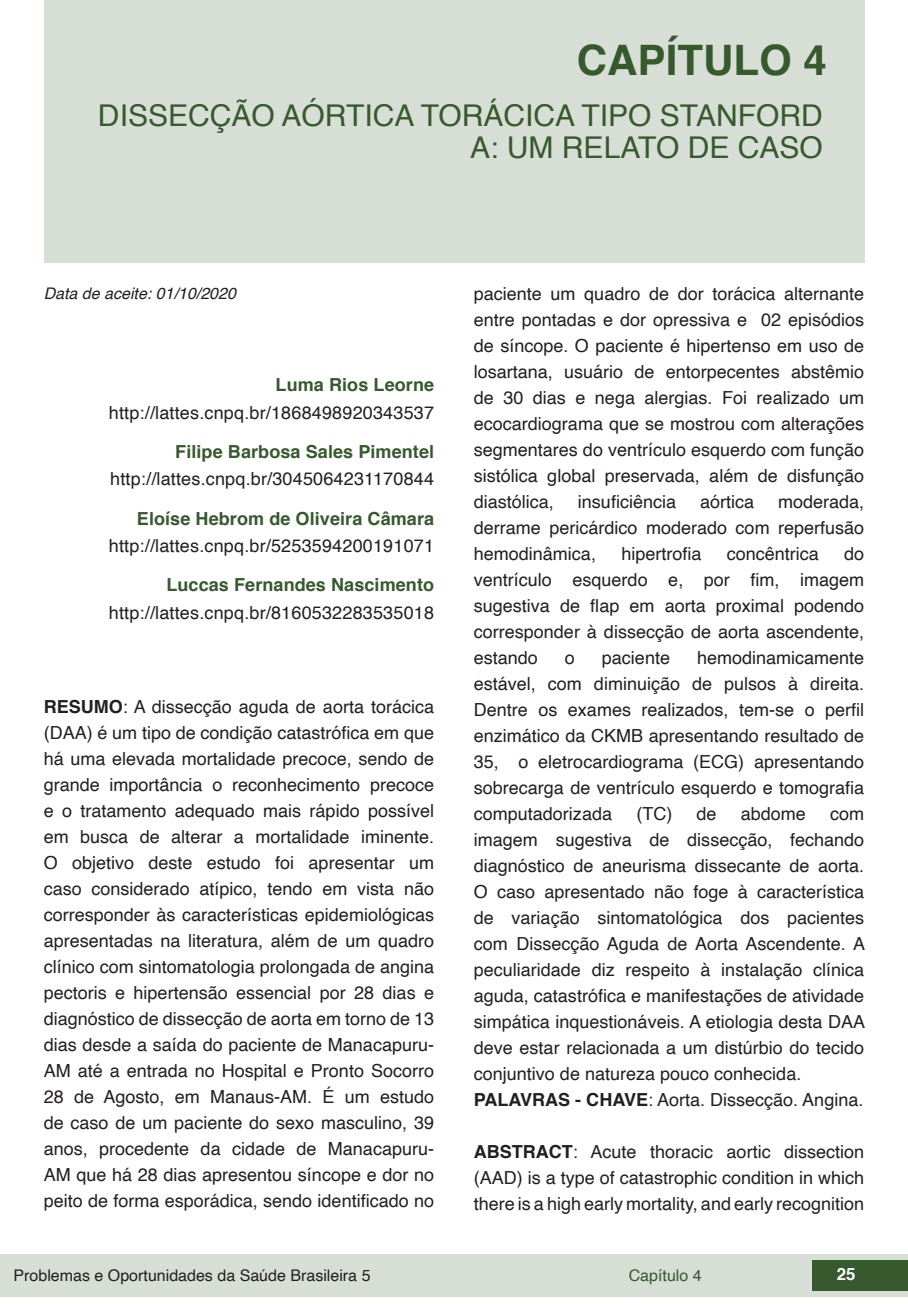
<style>
.page{position:relative;width:908px;height:1304px;background:#fff}
.page>*{position:absolute;margin:0;border:0;box-sizing:border-box;transform-origin:0 0}
.capítulos{font:700 42px "Helvetica";color:#36592e}
.nome_artigos{font:30px/32px "Helvetica";color:#36592e;text-align:right}
.Resumos_e_PC_TXT{font:18px/26px "Helvetica";color:#231f20;text-align:justify}
.info_autores{font:18px "Helvetica";letter-spacing:.01em;color:#231f20}
.nome_autores{font:700 18px "Helvetica";letter-spacing:.005em;color:#36592e}
.t1{font:700 16.8px "Helvetica";color:#fff}
.t2{font:16px "Helvetica";color:#231f20}
.t3{font:italic 16px "Helvetica";color:#231f20}
.t4{font:16px "Helvetica";color:#36592e}
.s1{font-weight:700}
</style>
<div class="page">
<div style="left:0;top:1254px;width:906px;height:43px;background:#d7ded5"></div>
<div style="left:812px;top:1261px;width:95px;height:30px;background:#36592e"></div>
<div style="left:44px;top:0;width:819px;height:263px;background:#d7ded5"></div>
<p class="capítulos" style="left:576px;top:26px;width:251px">CAPÍTULO 4</p>
<p class="nome_artigos" style="left:98px;top:101px;width:726px">DISSECÇÃO AÓRTICA TORÁCICA TIPO STANFORD<br>A: UM RELATO DE CASO</p>
<p class="t3" style="left:44px;top:280px;width:194px">Data de aceite: 01/10/2020</p>
<p class="nome_autores" style="left:275px;top:371px;width:160px">Luma Rios Leorne</p>
<p class="info_autores" style="left:109px;top:399px;width:326px">http://lattes.cnpq.br/1868498920343537</p>
<p class="nome_autores" style="left:175px;top:437px;width:260px">Filipe Barbosa Sales Pimentel</p>
<p class="info_autores" style="left:110px;top:465px;width:325px">http://lattes.cnpq.br/3045064231170844</p>
<p class="nome_autores" style="left:137px;top:504px;width:298px">Eloíse Hebrom de Oliveira Câmara</p>
<p class="info_autores" style="left:109px;top:532px;width:326px">http://lattes.cnpq.br/5253594200191071</p>
<p class="nome_autores" style="left:166px;top:571px;width:269px">Luccas Fernandes Nascimento</p>
<p class="info_autores" style="left:109px;top:599px;width:326px">http://lattes.cnpq.br/8160532283535018</p>
<p class="Resumos_e_PC_TXT" style="left:44px;top:694px;width:392px"><span class="s1">RESUMO</span>: A dissecção aguda de aorta torácica (DAA) é um tipo de condição catastrófica em que há uma elevada mortalidade precoce, sendo de grande importância o reconhecimento precoce e o tratamento adequado mais rápido possível em busca de alterar a mortalidade iminente.<br>O objetivo deste estudo foi apresentar um caso considerado atípico, tendo em vista não corresponder às características epidemiológicas apresentadas na literatura, além de um quadro clínico com sintomatologia prolongada de angina pectoris e hipertensão essencial por 28 dias e diagnóstico de dissecção de aorta em torno de 13 dias desde a saída do paciente de Manacapuru-AM até a entrada no Hospital e Pronto Socorro 28 de Agosto, em Manaus-AM. É um estudo de caso de um paciente do sexo masculino, 39 anos, procedente da cidade de Manacapuru-AM que há 28 dias apresentou síncope e dor no peito de forma esporádica, sendo identificado no</p>
<p class="Resumos_e_PC_TXT" style="left:473px;top:281px;width:392px">paciente um quadro de dor torácica alternante entre pontadas e dor opressiva e 02 episódios de síncope. O paciente é hipertenso em uso de losartana, usuário de entorpecentes abstêmio de 30 dias e nega alergias. Foi realizado um ecocardiograma que se mostrou com alterações segmentares do ventrículo esquerdo com função sistólica global preservada, além de disfunção diastólica,</p>
<p class="Resumos_e_PC_TXT" style="left:577px;top:489px;width:100px">insuficiência</p>
<p class="Resumos_e_PC_TXT" style="left:699px;top:489px;width:56px">aórtica</p>
<p class="Resumos_e_PC_TXT" style="left:473px;top:489px;width:392px;text-indent:304px">moderada, derrame pericárdico moderado com reperfusão hemodinâmica,</p>
<p class="Resumos_e_PC_TXT" style="left:621px;top:541px;width:82px">hipertrofia</p>
<p class="Resumos_e_PC_TXT" style="left:726px;top:541px;width:94px">concêntrica</p>
<p class="Resumos_e_PC_TXT" style="left:473px;top:541px;width:392px;text-indent:370px">do ventrículo esquerdo e, por fim, imagem sugestiva de flap em aorta proximal podendo corresponder à dissecção de aorta ascendente, estando</p>
<p class="Resumos_e_PC_TXT" style="left:473px;top:645px;width:392px;text-indent:223px">hemodinamicamente estável, com diminuição de pulsos à direita.<br>Dentre os exames realizados, tem-se o perfil enzimático da CKMB apresentando resultado de 35, o eletrocardiograma (ECG) apresentando sobrecarga de ventrículo esquerdo e tomografia computadorizada</p>
<p class="Resumos_e_PC_TXT" style="left:564px;top:645px;width:12px">o</p>
<p class="Resumos_e_PC_TXT" style="left:601px;top:645px;width:70px">paciente</p>
<p class="Resumos_e_PC_TXT" style="left:636px;top:801px;width:37px">(TC)</p>
<p class="Resumos_e_PC_TXT" style="left:696px;top:801px;width:22px">de</p>
<p class="Resumos_e_PC_TXT" style="left:740px;top:801px;width:67px">abdome</p>
<p class="Resumos_e_PC_TXT" style="left:473px;top:801px;width:393px;text-indent:356px">com imagem sugestiva de dissecção, fechando diagnóstico de aneurisma dissecante de aorta.<br>O caso apresentado não foge à característica de variação sintomatológica dos pacientes com Dissecção Aguda de Aorta Ascendente. A peculiaridade diz respeito à instalação clínica aguda, catastrófica e manifestações de atividade simpática inquestionáveis. A etiologia desta DAA deve estar relacionada a um distúrbio do tecido conjuntivo de natureza pouco conhecida.</p>
<p class="Resumos_e_PC_TXT" style="left:473px;top:1087px;width:391px"><span class="s1">PALAVRAS - CHAVE</span>: Aorta. Dissecção. Angina.</p>
<p class="Resumos_e_PC_TXT" style="left:473px;top:1139px;width:392px"><span class="s1">ABSTRACT</span>: Acute thoracic aortic dissection (AAD) is a type of catastrophic condition in which there is a high early mortality, and early recognition</p>
<p class="t2" style="left:14px;top:1263px;width:358px">Problemas e Oportunidades da Saúde Brasileira 5</p>
<p class="t4" style="left:628px;top:1263px;width:74px">Capítulo 4</p>
<p class="t1" style="left:836px;top:1261px;width:20px">25</p>
</div>
